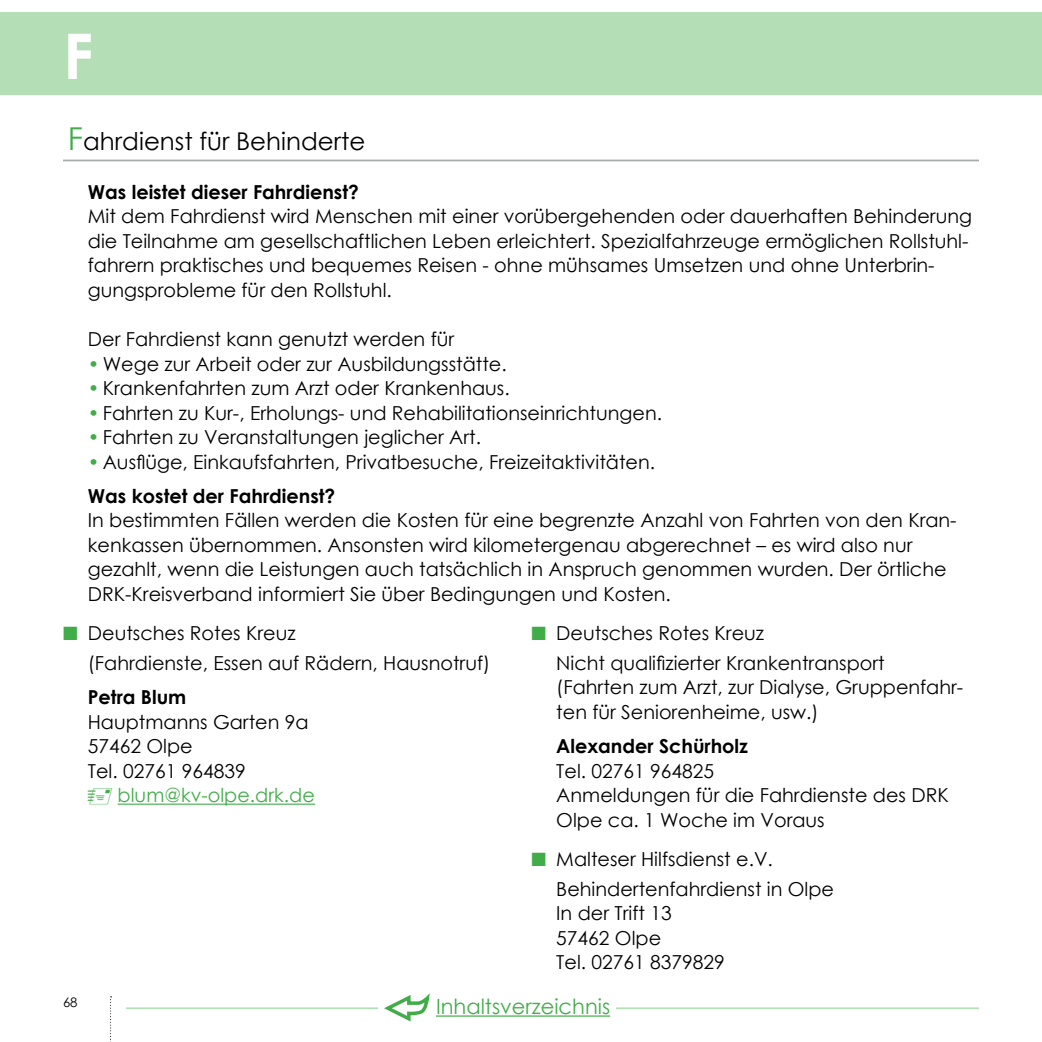
<style>
.page{position:relative;width:1042px;height:1042px;background:#fff}
.page>*{position:absolute;margin:0;border:0;box-sizing:border-box;transform-origin:0 0}
.Register_Buchstabe{font:700 63px "Century Gothic";color:#fff}
.Subline_1{font:24.5px "Century Gothic";color:#000}
.t1{font:21px "Century Gothic";color:#41ad49}
.Fleßtext_11pt{font:19.25px/24.5px "Century Gothic";color:#000}
.Subline_3{font:700 19.25px "Century Gothic";color:#000}
.Fleßtext_11pt-2{font:19.25px "Century Gothic";color:#41ad49}
.t2{font:13.12px "Century Gothic";color:#000}
.s1{font-size:31.5px;color:#41ad49}
.s2{color:#41ad49}
</style>
<div class="page">
<svg style="left:110px;top:996px;width:2px;height:46px"></svg>
<div style="left:0;top:12px;width:1042px;height:83px;background:#b3deb6"></div>
<hr style="left:126px;top:1007px;width:853px;height:2px;background:#41ad49">
<div style="left:378px;top:991px;width:54px;height:35px;background:#fff"></div>
<div style="left:431px;top:998px;width:184px;height:16px;background:#fff"></div>
<hr style="left:436px;top:1015px;width:174px;height:1px;background:#41ad49">
<svg style="left:384px;top:993px;width:46px;height:29px"></svg>
<hr style="left:63px;top:160px;width:916px;height:1px;background:#a5acab">
<hr style="left:118px;top:803px;width:197px;height:2px;background:#41ad49">
<svg style="left:1026px;top:12px;width:16px;height:4px"></svg>
<p class="Register_Buchstabe" style="left:63px;top:8px;width:32px">F</p>
<p class="Subline_1" style="left:68px;top:124px;width:299px"><span class="s1">F</span>ahrdienst für Behinderte</p>
<p class="Subline_3" style="left:88px;top:177px;width:273px">Was leistet dieser Fahrdienst?</p>
<p class="Fleßtext_11pt" style="left:88px;top:204px;width:886px">Mit dem Fahrdienst wird Menschen mit einer vorübergehenden oder dauerhaften Behinderung die Teilnahme am gesellschaftlichen Leben erleichtert. Spezialfahrzeuge ermöglichen Rollstuhl&shy;fahrern praktisches und bequemes Reisen - ohne mühsames Umsetzen und ohne Unterbrin&shy;gungsprobleme für den Rollstuhl.</p>
<p class="Fleßtext_11pt" style="left:88px;top:326px;width:368px">Der Fahrdienst kann genutzt werden für</p>
<p class="Fleßtext_11pt" style="left:88px;top:351px;width:420px"><span class="s2">•</span> Wege zur Arbeit oder zur Ausbildungsstätte.</p>
<p class="Fleßtext_11pt" style="left:88px;top:375px;width:423px"><span class="s2">•</span> Krankenfahrten zum Arzt oder Krankenhaus.</p>
<p class="Fleßtext_11pt" style="left:88px;top:400px;width:576px"><span class="s2">•</span> Fahrten zu Kur-, Erholungs- und Rehabilitationseinrichtungen.</p>
<p class="Fleßtext_11pt" style="left:88px;top:424px;width:395px"><span class="s2">•</span> Fahrten zu Veranstaltungen jeglicher Art.</p>
<p class="Fleßtext_11pt" style="left:88px;top:449px;width:569px"><span class="s2">•</span> Ausflüge, Einkaufsfahrten, Privatbesuche, Freizeitaktivitäten.</p>
<p class="Subline_3" style="left:88px;top:481px;width:249px">Was kostet der Fahrdienst?</p>
<p class="Fleßtext_11pt" style="left:88px;top:508px;width:870px">In bestimmten Fällen werden die Kosten für eine begrenzte Anzahl von Fahrten von den Kran&shy;kenkassen übernommen. Ansonsten wird kilometergenau abgerechnet – es wird also nur gezahlt, wenn die Leistungen auch tatsächlich in Anspruch genommen wurden. Der örtliche DRK-Kreisverband informiert Sie über Bedingungen und Kosten.</p>
<p class="Fleßtext_11pt" style="left:63px;top:621px;width:234px"><span class="s2">■</span> Deutsches Rotes Kreuz</p>
<p class="Fleßtext_11pt" style="left:88px;top:650px;width:404px">(Fahrdienste, Essen auf Rädern, Hausnotruf)</p>
<p class="Subline_3" style="left:88px;top:683px;width:100px">Petra Blum</p>
<p class="Fleßtext_11pt" style="left:88px;top:709px;width:222px">Hauptmanns Garten 9a</p>
<p class="Fleßtext_11pt" style="left:88px;top:734px;width:106px">57462 Olpe</p>
<p class="Fleßtext_11pt" style="left:88px;top:758px;width:159px">Tel. 02761 964839</p>
<p class="Fleßtext_11pt-2" style="left:118px;top:782px;width:199px">blum@kv-olpe.drk.de</p>
<p class="Fleßtext_11pt" style="left:531px;top:621px;width:234px"><span class="s2">■</span> Deutsches Rotes Kreuz</p>
<p class="Fleßtext_11pt" style="left:556px;top:650px;width:330px">Nicht qualifizierter Krankentransport</p>
<p class="Fleßtext_11pt" style="left:556px;top:675px;width:408px">(Fahrten zum Arzt, zur Dialyse, Gruppenfahr&shy;ten für Seniorenheime, usw.)</p>
<p class="Subline_3" style="left:556px;top:732px;width:193px">Alexander Schürholz</p>
<p class="Fleßtext_11pt" style="left:556px;top:758px;width:159px">Tel. 02761 964825</p>
<p class="Fleßtext_11pt" style="left:556px;top:783px;width:394px">Anmeldungen für die Fahrdienste des DRK<br>Olpe ca. 1 Woche im Voraus</p>
<p class="Fleßtext_11pt" style="left:531px;top:846px;width:243px"><span class="s2">■</span> Malteser Hilfsdienst e.V.</p>
<p class="Fleßtext_11pt" style="left:556px;top:876px;width:279px">Behindertenfahrdienst in Olpe</p>
<p class="Fleßtext_11pt" style="left:556px;top:900px;width:117px">In der Trift 13</p>
<p class="Fleßtext_11pt" style="left:556px;top:925px;width:106px">57462 Olpe</p>
<p class="Fleßtext_11pt" style="left:556px;top:949px;width:170px">Tel. 02761 8379829</p>
<p class="t2" style="left:63px;top:993px;width:16px">68</p>
<p class="t1" style="left:436px;top:992px;width:176px">Inhaltsverzeichnis</p>
</div>
